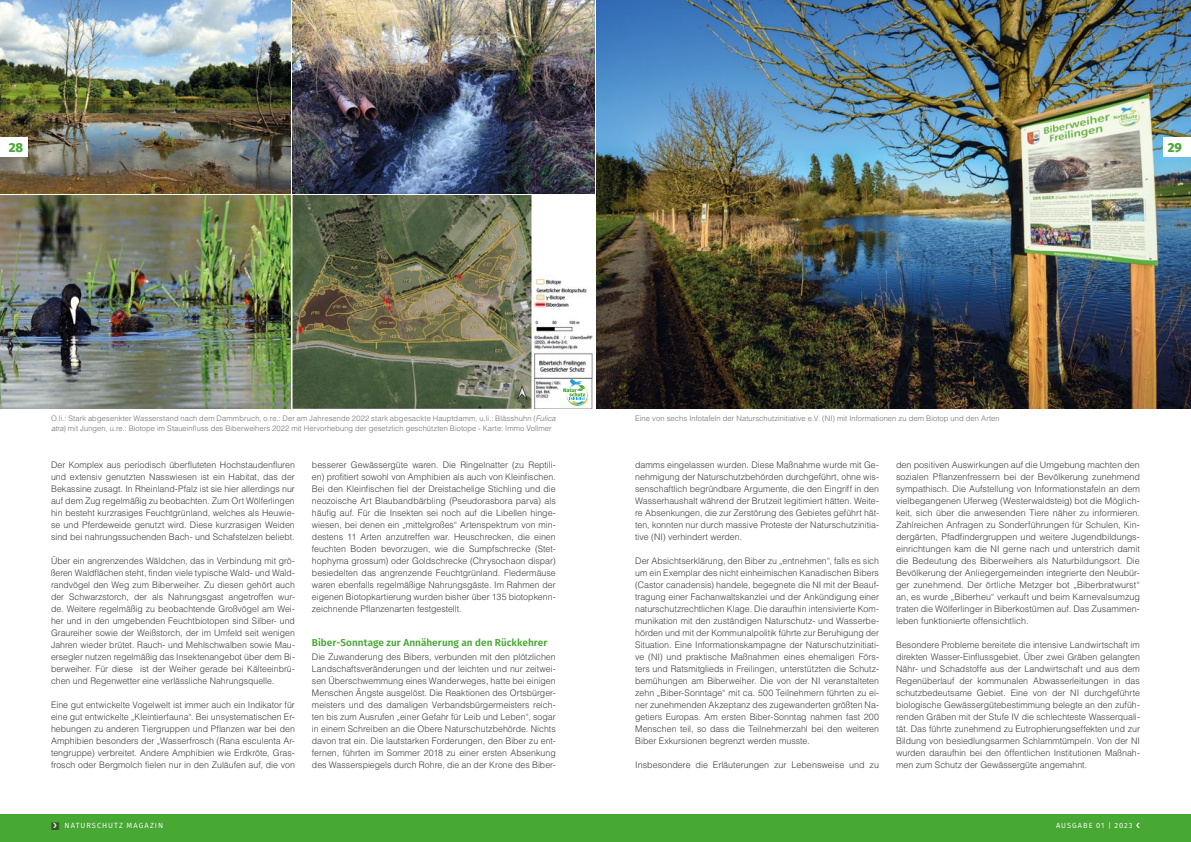
<style>
.page{position:relative;width:1191px;height:842px;background:#fff}
.page>*{position:absolute;margin:0;border:0;box-sizing:border-box;transform-origin:0 0}
.t1{font:800 13px "Fira Sans";color:#48a834}
.t2{font:600 10px "Fira Sans";letter-spacing:.005em;color:#48a834}
.t3{font:300 9px/12px "Helvetica LT Std";color:#3c3c3b;text-align:justify}
.t4{font:300 7.6px/10px "Helvetica LT Std";letter-spacing:.01em;color:#706f6f}
.t5{font:7.5px "Fira Sans";letter-spacing:.13em;color:#fff}
.s1{font-style:italic}
.s2{color:#2e5927}
</style>
<div class="page">
<div style="left:0;top:814px;width:595px;height:28px;background:#48a834"></div>
<div style="left:595px;top:814px;width:596px;height:28px;background:#48a834"></div>
<img style="left:596px;top:0;width:595px;height:408px">
<div style="left:1163px;top:137px;width:28px;height:20px;background:#fff"></div>
<img style="left:0;top:196px;width:290px;height:212px">
<img style="left:0;top:0;width:290px;height:193px">
<img style="left:292px;top:0;width:302px;height:194px">
<div style="left:0;top:137px;width:28px;height:20px;background:#fff"></div>
<img style="left:292px;top:196px;width:301px;height:212px">
<div style="left:561px;top:379px;width:26px;height:27px;background:#fff"></div>
<svg style="left:563px;top:379px;width:24px;height:27px"></svg>
<h1 class="t1" style="left:9px;top:136px;width:16px">28</h1>
<h1 class="t1" style="left:1167px;top:136px;width:16px">29</h1>
<p class="t4" style="left:51px;top:413px;width:506px">O.li.: Stark abgesenkter Wasserstand nach dem Dammbruch, o.re.: Der am Jahresende 2022 stark abgesackte Hauptdamm, u.li.: Blässhuhn (<span class="s1">Fulica atra</span>) mit Jungen, u.re.: Biotope im Staueinfluss des Biberweihers 2022 mit Hervorhebung der gesetzlich geschützten Biotope - Karte: Immo Vollmer</p>
<p class="t3" style="left:51px;top:459px;width:245px">Der Komplex aus periodisch überfluteten Hochstaudenfluren und extensiv genutzten Nasswiesen ist ein Habitat, das der Bekassine zusagt. In Rheinland-Pfalz ist sie hier allerdings nur auf dem Zug regelmäßig zu beobachten. Zum Ort Wölferlingen hin besteht kurzrasiges Feuchtgrünland, welches als Heuwie&shy;se und Pferdeweide genutzt wird. Diese kurzrasigen Weiden sind bei nahrungssuchenden Bach- und Schafstelzen beliebt.</p>
<p class="t3" style="left:51px;top:555px;width:245px">Über ein angrenzendes Wäldchen, das in Verbindung mit grö&shy;ßeren Waldflächen steht, finden viele typische Wald- und Wald&shy;randvögel den Weg zum Biberweiher. Zu diesen gehört auch der Schwarzstorch, der als Nahrungsgast angetroffen wur&shy;de. Weitere regelmäßig zu beobachtende Großvögel am Wei&shy;her und in den umgebenden Feuchtbiotopen sind Silber- und Graureiher sowie der Weißstorch, der im Umfeld seit wenigen Jahren wieder brütet. Rauch- und Mehlschwalben sowie Mau&shy;ersegler nutzen regelmäßig das Insektenangebot über dem Bi&shy;berweiher. Für diese ist der Weiher gerade bei Kälteeinbrü&shy;chen und Regenwetter eine verlässliche Nahrungsquelle.</p>
<p class="t3" style="left:51px;top:699px;width:245px">Eine gut entwickelte Vogelwelt ist immer auch ein Indikator für eine gut entwickelte „Kleintierfauna“. Bei unsystematischen Er&shy;hebungen zu anderen Tiergruppen und Pflanzen war bei den Amphibien besonders der „Wasserfrosch (Rana esculenta Ar&shy;tengruppe) verbreitet. Andere Amphibien wie Erdkröte, Gras&shy;frosch oder Bergmolch fielen nur in den Zuläufen auf, die von</p>
<p class="t3" style="left:312px;top:459px;width:245px">besserer Gewässergüte waren. Die Ringelnatter (zu Reptili&shy;en) profitiert sowohl von Amphibien als auch von Kleinfischen.<br>Bei den Kleinfischen fiel der Dreistachelige Stichling und die neozoische Art Blaubandbärbling (Pseudorasbora parva) als häufig auf. Für die Insekten sei noch auf die Libellen hinge&shy;wiesen, bei denen ein „mittelgroßes“ Artenspektrum von min&shy;destens 11 Arten anzutreffen war. Heuschrecken, die einen feuchten Boden bevorzugen, wie die Sumpfschrecke (Stet&shy;hophyma grossum) oder Goldschrecke (Chrysochaon dispar) besiedelten das angrenzende Feuchtgrünland. Fledermäuse waren ebenfalls regelmäßige Nahrungsgäste. Im Rahmen der eigenen Biotopkartierung wurden bisher über 135 biotopkenn&shy;zeichnende Pflanzenarten festgestellt.</p>
<p class="t2" style="left:312px;top:634px;width:237px">Biber-Sonntage zur Annäherung an den Rückkehrer</p>
<p class="t3" style="left:312px;top:651px;width:245px">Die Zuwanderung des Bibers, verbunden mit den plötzlichen Landschaftsveränderungen und der leichten und nur zeitwei&shy;sen Überschwemmung eines Wanderweges, hatte bei einigen Menschen Ängste ausgelöst. Die Reaktionen des Ortsbürger&shy;meisters und des damaligen Verbandsbürgermeisters reich&shy;ten bis zum Ausrufen „einer Gefahr für Leib und Leben“, sogar in einem Schreiben an die Obere Naturschutzbehörde. Nichts davon trat ein. Die lautstarken Forderungen, den Biber zu ent&shy;fernen, führten im Sommer 2018 zu einer ersten Absenkung des Wasserspiegels durch Rohre, die an der Krone des Biber-</p>
<p class="t4" style="left:635px;top:413px;width:366px">Eine von sechs Infotafeln der Naturschutzinitiative e.V. (NI) mit Informationen zu dem Biotop und den Arten</p>
<p class="t3" style="left:635px;top:459px;width:245px">damms eingelassen wurden. Diese Maßnahme wurde mit Ge&shy;nehmigung der Naturschutzbehörden durchgeführt, ohne wis&shy;senschaftlich begründbare Argumente, die den Eingriff in den Wasserhaushalt während der Brutzeit legitimiert hätten. Weite&shy;re Absenkungen, die zur Zerstörung des Gebietes geführt hät&shy;ten, konnten nur durch massive Proteste der Naturschutzinitia&shy;tive (NI) verhindert werden.</p>
<p class="t3" style="left:635px;top:555px;width:245px">Der Absichtserklärung, den Biber zu „entnehmen“, falls es sich um ein Exemplar des nicht einheimischen Kanadischen Bibers (Castor canadensis) handele, begegnete die NI mit der Beauf&shy;tragung einer Fachanwaltskanzlei und der Ankündigung einer naturschutzrechtlichen Klage. Die daraufhin intensivierte Kom&shy;munikation mit den zuständigen Naturschutz- und Wasserbe&shy;hörden und mit der Kommunalpolitik führte zur Beruhigung der Situation. Eine Informationskampagne der Naturschutzinitiati&shy;ve (NI) und praktische Maßnahmen eines ehemaligen Förs&shy;ters und Ratsmitglieds in Freilingen, unterstützten die Schutz&shy;bemühungen am Biberweiher. Die von der NI veranstalteten zehn „Biber-Sonntage“ mit ca. 500 Teilnehmern führten zu ei&shy;ner zunehmenden Akzeptanz des zugewanderten größten Na&shy;getiers Europas. Am ersten Biber-Sonntag nahmen fast 200<br>Menschen teil, so dass die Teilnehmerzahl bei den weiteren Biber Exkursionen begrenzt werden musste.</p>
<p class="t3" style="left:635px;top:759px;width:245px">Insbesondere die Erläuterungen zur Lebensweise und zu</p>
<p class="t3" style="left:896px;top:459px;width:245px">den positiven Auswirkungen auf die Umgebung machten den sozialen Pflanzenfressern bei der Bevölkerung zunehmend sympathisch. Die Aufstellung von Informationstafeln an dem vielbegangenen Uferweg (Westerwaldsteig) bot die Möglich&shy;keit, sich über die anwesenden Tiere näher zu informieren.<br>Zahlreichen Anfragen zu Sonderführungen für Schulen, Kin&shy;dergärten, Pfadfindergruppen und weitere Jugendbildungs&shy;einrichtungen kam die NI gerne nach und unterstrich damit die Bedeutung des Biberweihers als Naturbildungsort. Die Bevölkerung der Anliegergemeinden integrierte den Neubür&shy;ger zunehmend. Der örtliche Metzger bot „Biberbratwurst“ an, es wurde „Biberheu“ verkauft und beim Karnevalsumzug traten die Wölferlinger in Biberkostümen auf. Das Zusammen&shy;leben funktionierte offensichtlich.</p>
<p class="t3" style="left:896px;top:639px;width:245px">Besondere Probleme bereitete die intensive Landwirtschaft im direkten Wasser-Einflussgebiet. Über zwei Gräben gelangten Nähr- und Schadstoffe aus der Landwirtschaft und aus dem Regenüberlauf der kommunalen Abwasserleitungen in das schutzbedeutsame Gebiet. Eine von der NI durchgeführte biologische Gewässergütebestimmung belegte an den zufüh&shy;renden Gräben mit der Stufe IV die schlechteste Wasserquali&shy;tät. Das führte zunehmend zu Eutrophierungseffekten und zur Bildung von besiedlungsarmen Schlammtümpeln. Von der NI wurden daraufhin bei den öffentlichen Institutionen Maßnah&shy;men zum Schutz der Gewässergüte angemahnt.</p>
<p class="t5" style="left:51px;top:821px;width:114px"><span class="s2">■</span> NATURSCHUTZ MAGAZIN</p>
<p class="t5" style="left:1056px;top:821px;width:78px">AUSGABE 01 | 2023</p>
</div>
